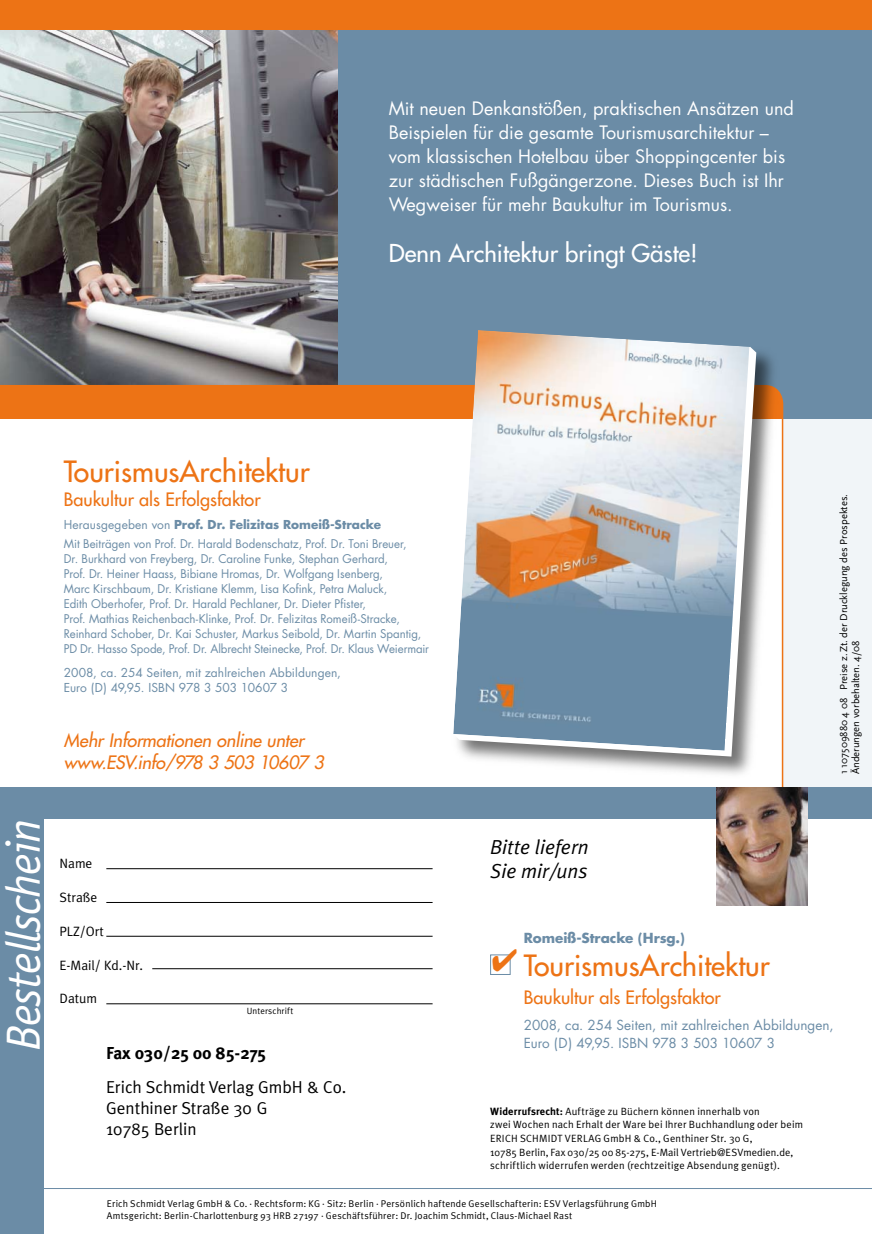
<style>
.page{position:relative;width:872px;height:1234px;background:#fff}
.page>*{position:absolute;margin:0;border:0;box-sizing:border-box;transform-origin:0 0}
.t1{font:italic 48px "Officina Sans";letter-spacing:-.02em;color:#fff}
.t2{font:28.5px "Futura";color:#ed7315}
.t3{font:24px "Futura";color:#fff}
.t4{font:italic 20.25px/24px "Meta Plus Normal";color:#000}
.t5{font:18px/24px "Futura";color:#fff}
.t6{font:italic 18px/22.5px "Futura";letter-spacing:-.015em;color:#ed7315}
.t7{font:18px "Futura";color:#ed7315}
.t8{font:17.25px/20.9px "Meta Plus Normal";color:#000}
.t9{font:700 17.25px "Meta Plus";color:#000}
.t10{font:13.5px/18px "Futura";color:#6b8ca6}
.t11{font:13.5px "Meta Plus Normal";color:#000}
.t12{font:700 13.5px "Futura";color:#6b8ca6}
.t13{font:12px/15px "Futura";letter-spacing:.005em;color:#6b8ca6}
.t14{font:700 12px "Futura";color:#6b8ca6}
.t15{font:11.7px/15px "Futura";color:#6b8ca6}
.t16{font:10.5px/13.5px "Meta Plus Normal";letter-spacing:.02em;color:#000}
.t17{font:10.5px/12px "Scala Sans";color:#000}
.t18{font:9.75px/12px "Meta Plus Normal";letter-spacing:.02em;color:#000}
.t19{font:9px "Meta Plus Normal";letter-spacing:.015em;color:#000}
.s1{font-weight:400}
.s2{font-family:"Meta Plus";font-weight:700}
</style>
<div class="page">
<div style="left:0;top:14px;width:872px;height:782px;background:#f1f5f8"></div>
<hr style="left:106px;top:868px;width:326px;height:1px;background:#000">
<hr style="left:106px;top:901px;width:326px;height:1px;background:#000">
<hr style="left:106px;top:935px;width:326px;height:1px;background:#000">
<hr style="left:106px;top:1003px;width:326px;height:1px;background:#000">
<hr style="left:152px;top:968px;width:280px;height:1px;background:#000">
<div style="left:490px;top:954px;width:20px;height:20px;border:1px solid #6b8ca6"></div>
<hr style="left:0;top:1187px;width:872px;height:1px;background:#6b8ca6">
<div style="left:0;top:799px;width:44px;height:434px;background:#6b8ca6"></div>
<div style="left:0;top:14px;width:872px;height:404px;background:#6b8ca6"></div>
<img style="left:0;top:30px;width:338px;height:355px">
<div style="left:0;top:0;width:872px;height:30px;background:#ed7315"></div>
<svg style="left:0;top:385px;width:783px;height:401px"></svg>
<div style="left:451px;top:344px;width:329px;height:435px;background:#000;opacity:.55"></div>
<svg style="left:453px;top:347px;width:303px;height:409px"></svg>
<img style="left:453px;top:330px;width:296px;height:420px">
<div style="left:0;top:786px;width:872px;height:32px;background:#6b8ca6"></div>
<img style="left:716px;top:787px;width:92px;height:117px">
<svg style="left:493px;top:954px;width:18px;height:17px"></svg>
<p class="t5" style="left:389px;top:97px;width:406px">Mit neuen Denkanstößen, praktischen Ansätzen und Beispielen für die gesamte Tourismusarchitektur – vom klassischen Hotelbau über Shoppingcenter bis zur städtischen Fußgängerzone. Dieses Buch ist Ihr Wegweiser für mehr Baukultur im Tourismus.</p>
<h3 class="t3" style="left:389px;top:238px;width:311px">Denn Architektur bringt Gäste!</h3>
<h1 class="t1" style="left:-4px;top:1050px;width:233px;rotate:-90deg">Bestellschein</h1>
<h2 class="t2" style="left:64px;top:453px;width:247px">TourismusArchitektur</h2>
<h3 class="t7" style="left:64px;top:487px;width:198px">Baukultur als Erfolgsfaktor</h3>
<p class="t14" style="left:64px;top:516px;width:319px"><span class="s1">Herausgegeben von</span> Prof. Dr. Felizitas Romeiß-Stracke</p>
<p class="t15" style="left:64px;top:536px;width:367px">Mit Beiträgen von Prof. Dr. Harald Bodenschatz, Prof. Dr. Toni Breuer,<br>Dr. Burkhard von Freyberg, Dr. Caroline Funke, Stephan Gerhard,<br>Prof. Dr. Heiner Haass, Bibiane Hromas, Dr. Wolfgang Isenberg,<br>Marc Kirschbaum, Dr. Kristiane Klemm, Lisa Kofink, Petra Maluck,<br>Edith Oberhofer, Prof. Dr. Harald Pechlaner, Dr. Dieter Pfister,<br>Prof. Mathias Reichenbach-Klinke, Prof. Dr. Felizitas Romeiß-Stracke, Reinhard Schober, Dr. Kai Schuster, Markus Seibold, Dr. Martin Spantig, PD Dr. Hasso Spode, Prof. Dr. Albrecht Steinecke, Prof. Dr. Klaus Weiermair</p>
<p class="t13" style="left:64px;top:665px;width:279px">2008, ca. 254 Seiten, mit zahlreichen Abbildungen,<br>Euro (D) 49,95. ISBN 978 3 503 10607 3</p>
<h3 class="t6" style="left:64px;top:728px;width:261px">Mehr Informationen online unter www.ESV.info/978 3 503 10607 3</h3>
<p class="t11" style="left:60px;top:855px;width:34px">Name</p>
<p class="t11" style="left:60px;top:889px;width:39px">Straße</p>
<p class="t11" style="left:60px;top:923px;width:46px">PLZ/Ort</p>
<p class="t11" style="left:60px;top:956px;width:85px">E-Mail/ Kd.-Nr.</p>
<p class="t11" style="left:60px;top:990px;width:39px">Datum</p>
<p class="t19" style="left:247px;top:1005px;width:48px">Unterschrift</p>
<h3 class="t9" style="left:106px;top:1043px;width:161px">Fax 030/25 00 85-275</h3>
<h3 class="t8" style="left:106px;top:1076px;width:242px">Erich Schmidt Verlag GmbH &amp; Co.<br>Genthiner Straße 30 G<br>10785 Berlin</h3>
<h3 class="t4" style="left:490px;top:834px;width:100px">Bitte liefern<br>Sie mir/uns</h3>
<p class="t17" style="left:838px;top:774px;width:282px;rotate:-90deg">1 107509880 4 08 Preise z.Zt. der Drucklegung des Prospektes.<br>Änderungen vorbehalten. 4/08</p>
<p class="t12" style="left:524px;top:928px;width:162px">Romeiß-Stracke (Hrsg.)</p>
<h2 class="t2" style="left:524px;top:947px;width:247px">TourismusArchitektur</h2>
<h3 class="t7" style="left:524px;top:985px;width:198px">Baukultur als Erfolgsfaktor</h3>
<p class="t10" style="left:524px;top:1016px;width:311px">2008, ca. 254 Seiten, mit zahlreichen Abbildungen,<br>Euro (D) 49,95. ISBN 978 3 503 10607 3</p>
<p class="t16" style="left:490px;top:1104px;width:314px"><span class="s2">Widerrufsrecht:</span> Aufträge zu Büchern können innerhalb von<br>zwei Wochen nach Erhalt der Ware bei Ihrer Buchhandlung oder beim<br>Erich</p>
<p class="t16" style="left:490px;top:1131px;width:304px;text-indent:113px">GmbH &amp; Co., Genthiner Str. 30 G,<br>10785 Berlin, Fax 030/25 00 85-275, E-Mail Vertrieb@ESVmedien.de, schriftlich widerrufen werden (rechtzeitige Absendung genügt).</p>
<p class="t16" style="left:520px;top:1131px;width:14px">Schmid</p>
<p class="t16" style="left:557px;top:1131px;width:33px">t Verlag</p>
<p class="t18" style="left:107px;top:1197px;width:551px">Erich Schmidt Verlag GmbH &amp; Co. · Rechtsform: KG · Sitz: Berlin · Persönlich haftende Gesellschafterin: ESV Verlagsführung GmbH<br>Amtsgericht: Berlin-Charlottenburg 93 HRB 27197 · Geschäftsführer: Dr. Joachim Schmidt, Claus-Michael Rast</p>
</div>
